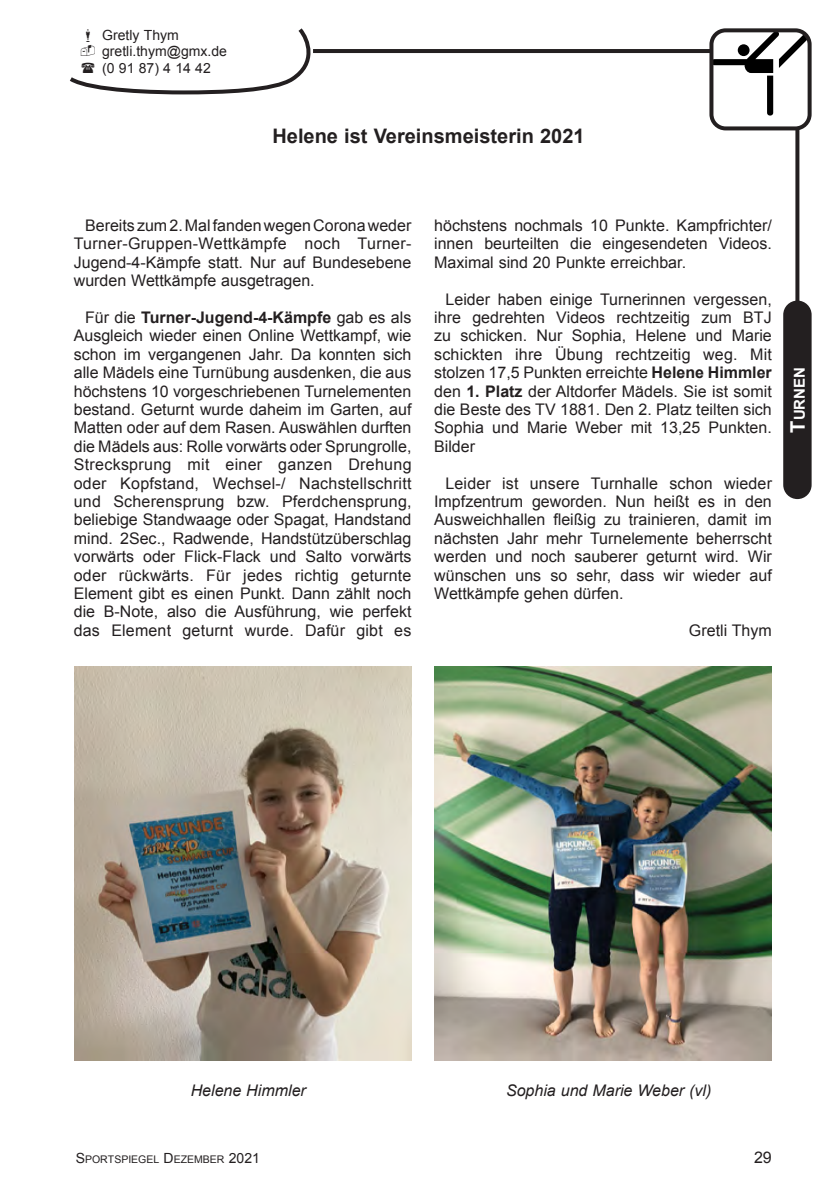
<style>
.page{position:relative;width:840px;height:1191px;background:#fff}
.page>*{position:absolute;margin:0;border:0;box-sizing:border-box;transform-origin:0 0}
.Text{font:700 20px "Arial";color:#231f20}
.Text-2{font:16px/18.4px "Arial";color:#231f20;text-align:justify}
.Text-3{font:italic 16px "Arial";color:#231f20}
.t1{font:700 15px "Arial";color:#fff}
.t2{font:14px/16.8px "Arial";color:#231f20}
.t3{font:10.4px "Arial";color:#231f20}
.s1{font-weight:700}
.s2{font-size:20px}
.s3{font-size:14px}
</style>
<div class="page">
<svg style="left:714px;top:33px;width:92px;height:83px"></svg>
<div style="left:709px;top:28px;width:102px;height:102px;border:4px solid #231f20;border-radius:14px"></div>
<svg style="left:795px;top:128px;width:4px;height:172px"></svg>
<div style="left:782px;top:300px;width:29px;height:199px;background:#231f20;border-radius:14px"></div>
<hr style="left:313px;top:49px;width:398px;height:4px;background:#231f20">
<img style="left:74px;top:666px;width:337px;height:394px">
<img style="left:434px;top:666px;width:337px;height:394px">
<svg style="left:70px;top:28px;width:244px;height:67px"></svg>
<p class="t2" style="left:102px;top:26px;width:126px">Gretly Thym gretli.thym@gmx.de (0 91 87) 4 14 42</p>
<p class="Text" style="left:272px;top:123px;width:313px">Helene ist Vereinsmeisterin 2021</p>
<p class="Text-2" style="left:74px;top:216px;width:339px;text-indent:11px">Bereits zum 2. Mal fanden wegen Corona weder Turner-Gruppen-Wettkämpfe noch Turner-Jugend-4-Kämpfe statt. Nur auf Bundesebene wurden Wettkämpfe ausgetragen.</p>
<p class="Text-2" style="left:74px;top:308px;width:339px;text-indent:11px">Für die <span class="s1">Turner-Jugend-4-Kämpfe</span> gab es als Ausgleich wieder einen Online Wettkampf, wie schon im vergangenen Jahr. Da konnten sich alle Mädels eine Turnübung ausdenken, die aus höchstens 10 vorgeschriebenen Turnelementen bestand. Geturnt wurde daheim im Garten, auf Matten oder auf dem Rasen. Auswählen durften die Mädels aus: Rolle vorwärts oder Sprungrolle, Strecksprung mit einer ganzen Drehung oder Kopfstand, Wechsel-/ Nachstellschritt und Scherensprung bzw. Pferdchensprung, beliebige Standwaage oder Spagat, Handstand mind. 2Sec., Radwende, Handstützüberschlag vorwärts oder Flick-Flack und Salto vorwärts oder rückwärts. Für jedes richtig geturnte Element gibt es einen Punkt. Dann zählt noch die B-Note, also die Ausführung, wie perfekt das Element geturnt wurde. Dafür gibt es</p>
<p class="Text-2" style="left:434px;top:216px;width:339px">höchstens nochmals 10 Punkte. Kampfrichter/ innen beurteilten die eingesendeten Videos.<br>Maximal sind 20 Punkte erreichbar.</p>
<p class="Text-2" style="left:434px;top:290px;width:339px;text-indent:11px">Leider haben einige Turnerinnen vergessen, ihre gedrehten Videos rechtzeitig zum BTJ zu schicken. Nur Sophia, Helene und Marie schickten ihre Übung rechtzeitig weg. Mit stolzen 17,5 Punkten erreichte <span class="s1">Helene Himmler </span>den <span class="s1">1. Platz</span> der Altdorfer Mädels. Sie ist somit die Beste des TV 1881. Den 2. Platz teilten sich Sophia und Marie Weber mit 13,25 Punkten.<br>Bilder</p>
<p class="Text-2" style="left:434px;top:474px;width:339px;text-indent:11px">Leider ist unsere Turnhalle schon wieder Impfzentrum geworden. Nun heißt es in den Ausweichhallen fleißig zu trainieren, damit im nächsten Jahr mehr Turnelemente beherrscht werden und noch sauberer geturnt wird. Wir wünschen uns so sehr, dass wir wieder auf Wettkämpfe gehen dürfen.</p>
<p class="Text-2" style="left:688px;top:621px;width:84px">Gretli Thym</p>
<p class="t1" style="left:789px;top:432px;width:67px;rotate:-90deg"><span class="s2">T</span>urnen</p>
<p class="Text-3" style="left:190px;top:1080px;width:117px">Helene Himmler</p>
<p class="Text-3" style="left:505px;top:1080px;width:207px">Sophia und Marie Weber (vl)</p>
<p class="t3" style="left:76px;top:1153px;width:186px"><span class="s3">S</span>PORTSPIEGEL <span class="s3">D</span>EZEMBER <span class="s3">2021</span></p>
<p class="Text-2" style="left:753px;top:1148px;width:19px">29</p>
</div>
